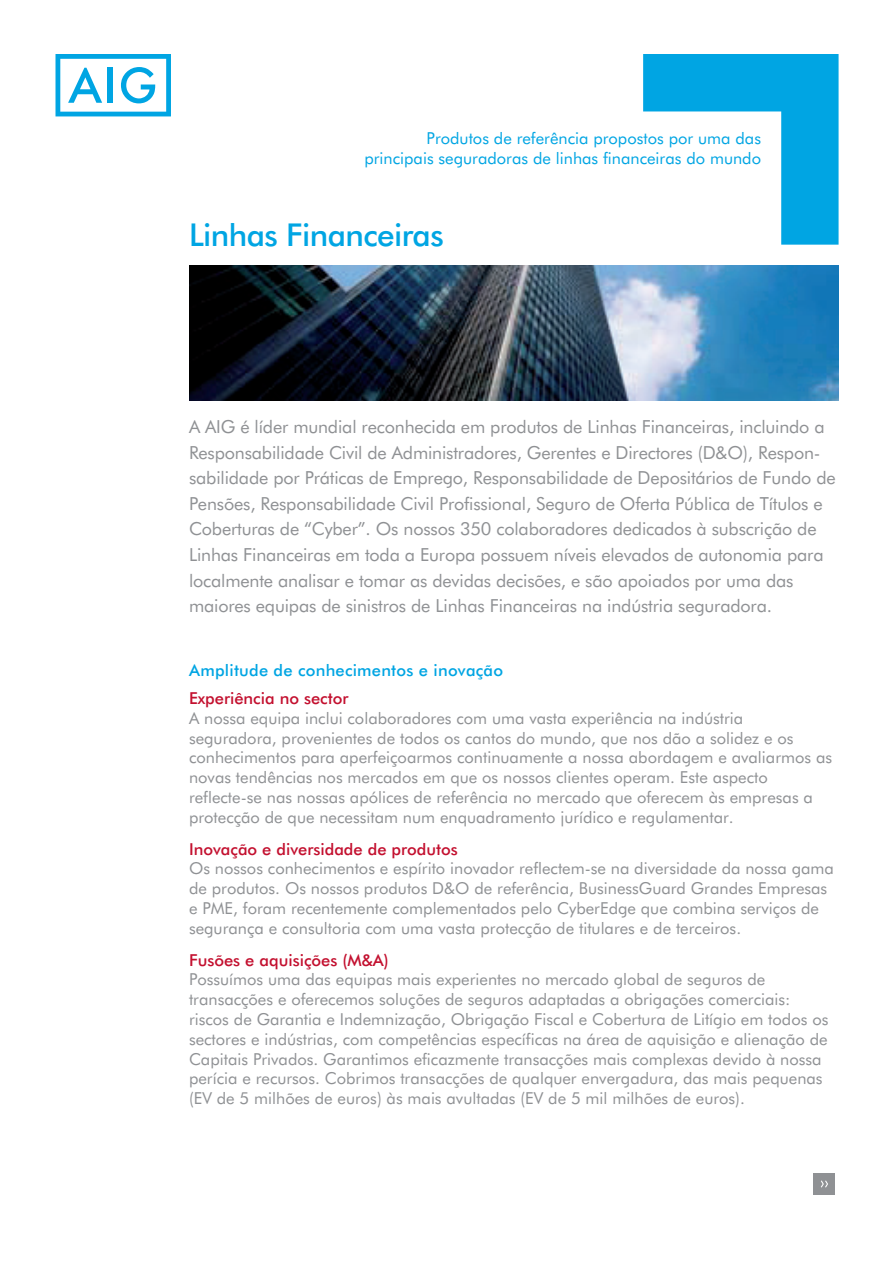
<style>
.page{position:relative;width:893px;height:1263px;background:#fff}
.page>*{position:absolute;margin:0;border:0;box-sizing:border-box;transform-origin:0 0}
.t1{font:500 31.5px "AIG Futura";letter-spacing:-.02em;color:#00a5e3}
.t2{font:18px/25.5px "AIG Futura";letter-spacing:-.01em;color:#8f9194}
.t3{font:16.5px/19.8px "AIG Futura";color:#8f9194}
.t4{font:16.5px/19.8px "AIG Futura";color:#00a5e3;text-align:right}
.t5{font:500 16.5px "AIG Futura";color:#c3102f}
.t6{font:500 16.5px "AIG Futura";letter-spacing:.015em;color:#00a5e3}
</style>
<div class="page">
<svg style="left:56px;top:54px;width:115px;height:62px"></svg>
<svg style="left:643px;top:54px;width:196px;height:191px"></svg>
<img style="left:189px;top:266px;width:649px;height:134px">
<div style="left:814px;top:1173px;width:21px;height:21px;background:#8f9194"></div>
<svg style="left:821px;top:1180px;width:7px;height:7px"></svg>
<p class="t4" style="left:364px;top:128px;width:398px">Produtos de referência propostos por uma das principais seguradoras de linhas financeiras do mundo</p>
<h1 class="t1" style="left:189px;top:216px;width:256px">Linhas Financeiras</h1>
<p class="t2" style="left:189px;top:414px;width:648px">A AIG é líder mundial reconhecida em produtos de Linhas Financeiras, incluindo a Responsabilidade Civil de Administradores, Gerentes e Directores (D&amp;O), Respon&shy;sabilidade por Práticas de Emprego, Responsabilidade de Depositários de Fundo de Pensões, Responsabilidade Civil Profissional, Seguro de Oferta Pública de Títulos e Coberturas de “Cyber”. Os nossos 350 colaboradores dedicados à subscrição de Linhas Financeiras em toda a Europa possuem níveis elevados de autonomia para localmente analisar e tomar as devidas decisões, e são apoiados por uma das maiores equipas de sinistros de Linhas Financeiras na indústria seguradora.</p>
<p class="t6" style="left:189px;top:660px;width:315px">Amplitude de conhecimentos e inovação</p>
<p class="t5" style="left:189px;top:688px;width:161px">Experiência no sector</p>
<p class="t3" style="left:189px;top:708px;width:645px">A nossa equipa inclui colaboradores com uma vasta experiência na indústria seguradora, provenientes de todos os cantos do mundo, que nos dão a solidez e os conhecimentos para aperfeiçoarmos continuamente a nossa abordagem e avaliarmos as novas tendências nos mercados em que os nossos clientes operam. Este aspecto reflecte-se nas nossas apólices de referência no mercado que oferecem às empresas a protecção de que necessitam num enquadramento jurídico e regulamentar.</p>
<p class="t5" style="left:189px;top:839px;width:270px">Inovação e diversidade de produtos</p>
<p class="t3" style="left:189px;top:858px;width:646px">Os nossos conhecimentos e espírito inovador reflectem-se na diversidade da nossa gama de produtos. Os nossos produtos D&amp;O de referência, BusinessGuard Grandes Empresas e PME, foram recentemente complementados pelo CyberEdge que combina serviços de segurança e consultoria com uma vasta protecção de titulares e de terceiros.</p>
<p class="t5" style="left:189px;top:950px;width:201px">Fusões e aquisições (M&amp;A)</p>
<p class="t3" style="left:189px;top:969px;width:641px">Possuímos uma das equipas mais experientes no mercado global de seguros de transacções e oferecemos soluções de seguros adaptadas a obrigações comerciais: riscos de Garantia e Indemnização, Obrigação Fiscal e Cobertura de Litígio em todos os sectores e indústrias, com competências específicas na área de aquisição e alienação de Capitais Privados. Garantimos eficazmente transacções mais complexas devido à nossa perícia e recursos. Cobrimos transacções de qualquer envergadura, das mais pequenas (EV de 5 milhões de euros) às mais avultadas (EV de 5 mil milhões de euros).</p>
</div>
